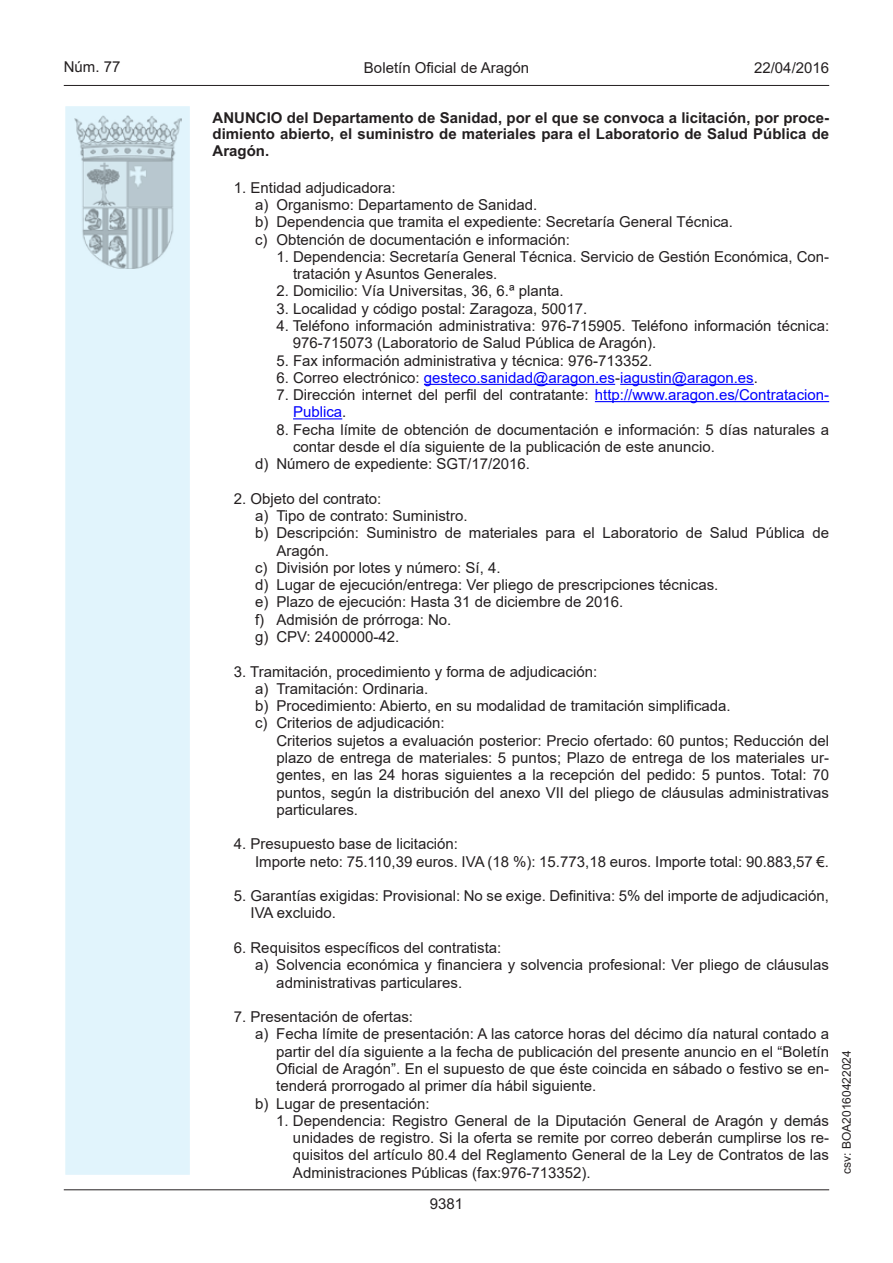
<style>
.page{position:relative;width:893px;height:1263px;background:#fff}
.page>*{position:absolute;margin:0;border:0;box-sizing:border-box;transform-origin:0 0}
.t1{font:15px/17.2px "Arial MT2";color:#231f20}
.t2{font:700 15px/16.5px "Arial";color:#231f20;text-align:justify}
.t3{font:15px "Arial MT2";color:#00f}
.t4{font:15px "Arial";color:#231f20}
.t5{font:12px "Arial";color:#231f20}
.s1{color:#231f20}
.s2{font-family:"Arial";color:#231f20}
.s3{color:#00f}
.s4{font-family:"Arial";color:#00f}
.s5{font-family:"Arial"}
</style>
<div class="page">
<hr style="left:64px;top:85px;width:765px;height:1px;background:#231f20">
<div style="left:64px;top:105px;width:127px;height:1071px;background:#e1f4fc;border:2px solid #fff"></div>
<img style="left:75px;top:115px;width:106px;height:153px">
<hr style="left:64px;top:1189px;width:765px;height:1px;background:#231f20">
<hr style="left:424px;top:384px;width:191px;height:1px;background:#00f">
<hr style="left:620px;top:384px;width:134px;height:1px;background:#00f">
<hr style="left:595px;top:401px;width:234px;height:1px;background:#00f">
<hr style="left:293px;top:418px;width:49px;height:1px;background:#00f">
<p class="t4" style="left:64px;top:57px;width:58px">Núm. 77</p>
<p class="t1" style="left:364px;top:59px;width:167px">Boletín Oficial de Aragón</p>
<p class="t4" style="left:754px;top:57px;width:77px">22/04/2016</p>
<p class="t2" style="left:213px;top:110px;width:618px">ANUNCIO del Departamento de Sanidad, por el que se convoca a licitación, por proce&shy;dimiento abierto, el suministro de materiales para el Laboratorio de Salud Pública de Aragón.</p>
<p class="t1" style="left:255px;top:179px;width:479px;text-indent:-21px">1. Entidad adjudicadora:<br>a) Organismo: Departamento de Sanidad.<br>b) Dependencia que tramita el expediente: Secretaría General Técnica. c) Obtención de documentación e información:</p>
<p class="t1" style="left:293px;top:248px;width:538px;text-indent:-17px">1. Dependencia: Secretaría General Técnica. Servicio de Gestión Económica, Con&shy;tratación y Asuntos Generales.</p>
<p class="t1" style="left:276px;top:282px;width:289px">2. Domicilio: Vía Universitas, 36, 6.ª planta.</p>
<p class="t1" style="left:276px;top:300px;width:313px">3. Localidad y código postal: Zaragoza, 50017.</p>
<p class="t1" style="left:293px;top:317px;width:538px;text-indent:-16px">4. Teléfono información administrativa: 976-715905. Teléfono información técnica:<br>976-715073 (Laboratorio de Salud Pública de Aragón).</p>
<p class="t1" style="left:276px;top:351px;width:378px">5. Fax información administrativa y técnica: 976-713352.</p>
<p class="t3" style="left:276px;top:367px;width:483px"><span class="s1">6. Correo electrónico:</span> gesteco.sanidad@aragon.es<span class="s2">-</span>iagustin@aragon.es<span class="s2">.</span></p>
<p class="t1" style="left:293px;top:386px;width:538px;text-indent:-17px">7. Dirección internet del perfil del contratante: <span class="s3">http://www.aragon.es/Contratacion</span><span class="s4">-<br></span><span class="s3">Publica</span><span class="s5">.</span></p>
<p class="t1" style="left:276px;top:421px;width:554px">8. Fecha límite de obtención de documentación e información: 5 días naturales a</p>
<p class="t1" style="left:293px;top:438px;width:423px">contar desde el día siguiente de la publicación de este anuncio.</p>
<p class="t1" style="left:255px;top:455px;width:276px">d) Número de expediente: SGT/17/2016.</p>
<p class="t1" style="left:234px;top:490px;width:149px">2. Objeto del contrato:</p>
<p class="t1" style="left:255px;top:507px;width:214px">a) Tipo de contrato: Suministro.</p>
<p class="t1" style="left:255px;top:524px;width:576px">b) Descripción: Suministro de materiales para el Laboratorio de Salud Pública de</p>
<p class="t1" style="left:276px;top:542px;width:54px">Aragón.</p>
<p class="t1" style="left:255px;top:559px;width:247px">c) División por lotes y número: Sí, 4.</p>
<p class="t1" style="left:255px;top:576px;width:465px">d) Lugar de ejecución/entrega: Ver pliego de prescripciones técnicas.</p>
<p class="t1" style="left:255px;top:593px;width:370px">e) Plazo de ejecución: Hasta 31 de diciembre de 2016.</p>
<p class="t1" style="left:255px;top:611px;width:198px">f) Admisión de prórroga: No.</p>
<p class="t1" style="left:255px;top:628px;width:146px">g) CPV: 2400000-42.</p>
<p class="t1" style="left:255px;top:662px;width:477px;text-indent:-21px">3. Tramitación, procedimiento y forma de adjudicación:<br>a) Tramitación: Ordinaria.<br>b) Procedimiento: Abierto, en su modalidad de tramitación simplificada. c) Criterios de adjudicación:</p>
<p class="t1" style="left:276px;top:732px;width:554px;text-align:justify">Criterios sujetos a evaluación posterior: Precio ofertado: 60 puntos; Reducción del plazo de entrega de materiales: 5 puntos; Plazo de entrega de los materiales ur&shy;gentes, en las 24 horas siguientes a la recepción del pedido: 5 puntos. Total: 70 puntos, según la distribución del anexo VII del pliego de cláusulas administrativas particulares.</p>
<p class="t1" style="left:255px;top:835px;width:576px;text-indent:-21px">4. Presupuesto base de licitación:<br>Importe neto: 75.110,39 euros. IVA (18 %): 15.773,18 euros. Importe total: 90.883,57 €.</p>
<p class="t1" style="left:250px;top:887px;width:580px;text-indent:-17px">5. Garantías exigidas: Provisional: No se exige. Definitiva: 5% del importe de adjudicación,<br>IVA excluido.</p>
<p class="t1" style="left:234px;top:939px;width:269px">6. Requisitos específicos del contratista:</p>
<p class="t1" style="left:255px;top:956px;width:575px">a) Solvencia económica y financiera y solvencia profesional: Ver pliego de cláusulas</p>
<p class="t1" style="left:276px;top:973px;width:187px">administrativas particulares.</p>
<p class="t1" style="left:234px;top:1008px;width:181px">7. Presentación de ofertas:</p>
<p class="t1" style="left:255px;top:1025px;width:576px">a) Fecha límite de presentación: A las catorce horas del décimo día natural contado a</p>
<p class="t1" style="left:276px;top:1043px;width:554px">partir del día siguiente a la fecha de publicación del presente anuncio en el “Boletín</p>
<p class="t1" style="left:276px;top:1060px;width:554px">Oficial de Aragón”. En el supuesto de que éste coincida en sábado o festivo se en<span class="s5">-</span></p>
<p class="t1" style="left:276px;top:1077px;width:322px">tenderá prorrogado al primer día hábil siguiente.</p>
<p class="t1" style="left:255px;top:1094px;width:176px">b) Lugar de presentación:</p>
<p class="t1" style="left:293px;top:1112px;width:538px;text-align:justify;text-indent:-17px">1. Dependencia: Registro General de la Diputación General de Aragón y demás unidades de registro. Si la oferta se remite por correo deberán cumplirse los re&shy;quisitos del artículo 80.4 del Reglamento General de la Ley de Contratos de las Administraciones Públicas (fax:976-713352).</p>
<p class="t4" style="left:430px;top:1193px;width:35px">9381</p>
<p class="t5" style="left:838px;top:1174px;width:125px;rotate:-90deg">csv: BOA20160422024</p>
</div>
